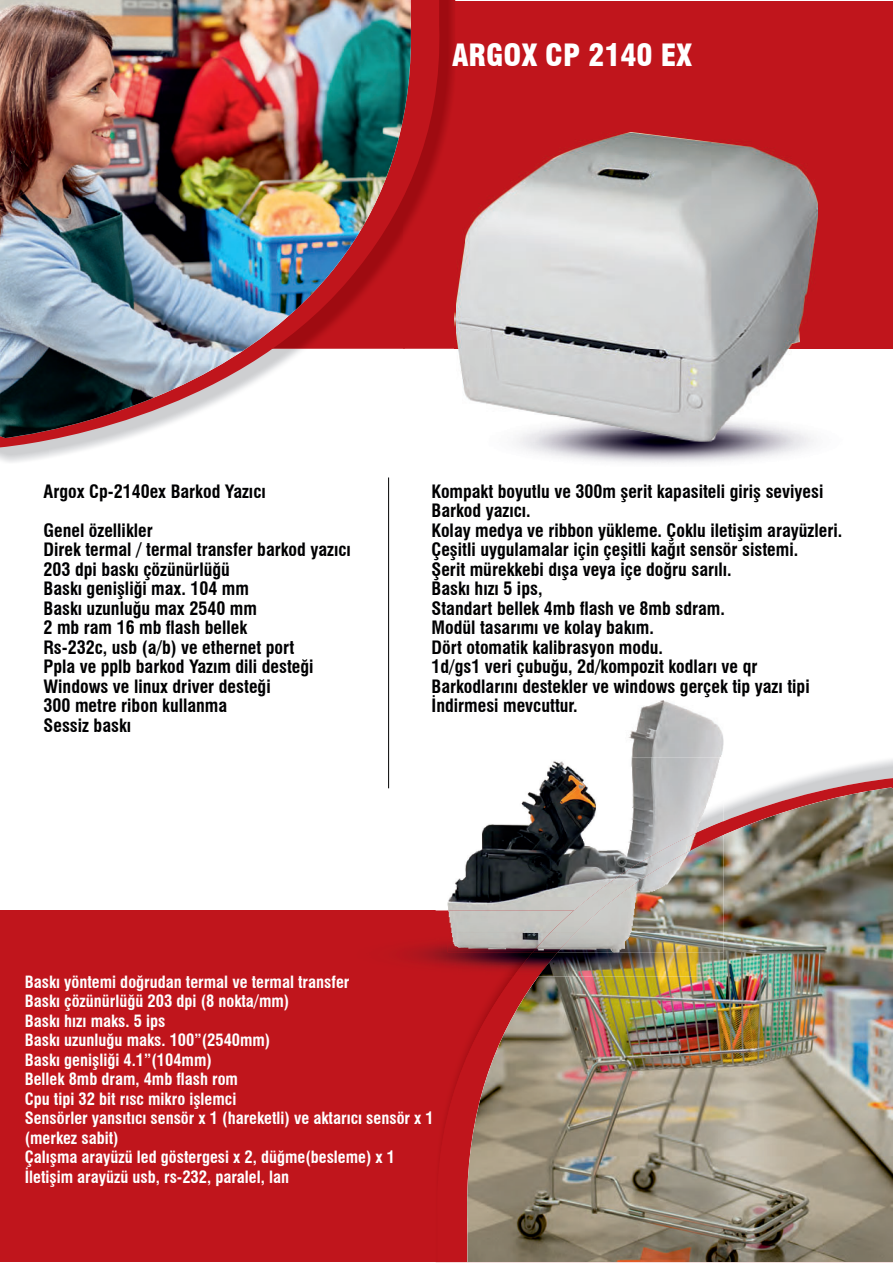
<style>
.page{position:relative;width:893px;height:1263px;background:#fff}
.page>*{position:absolute;margin:0;border:0;box-sizing:border-box;transform-origin:0 0}
.t1{font:900 condensed 30px "Swiss 721 BT";color:#fff}
.t2{font:700 condensed 18px/19.5px "Swiss 721 BT";color:#000002}
.t3{font:700 condensed 16.5px/19.5px "Swiss 721 BT";color:#fff}
</style>
<div class="page">
<div style="left:44px;top:1px;width:849px;height:347px;background:#c0151c"></div>
<img style="left:0;top:447px;width:50px;height:15px">
<img style="left:50px;top:348px;width:405px;height:109px">
<img style="left:443px;top:1px;width:12px;height:326px">
<svg style="left:0;top:1px;width:443px;height:446px"></svg>
<img style="left:0;top:1px;width:423px;height:437px">
<div style="left:0;top:911px;width:756px;height:351px;background:#c0151c"></div>
<svg style="left:433px;top:778px;width:460px;height:355px"></svg>
<img style="left:465px;top:788px;width:428px;height:474px">
<hr style="left:388px;top:477px;width:1px;height:311px;background:#000002">
<img style="left:516px;top:442px;width:297px;height:21px">
<img style="left:455px;top:133px;width:363px;height:282px">
<img style="left:517px;top:415px;width:297px;height:27px">
<img style="left:404px;top:933px;width:109px;height:43px">
<img style="left:513px;top:952px;width:25px;height:24px">
<img style="left:538px;top:952px;width:185px;height:24px">
<img style="left:447px;top:700px;width:276px;height:211px">
<div style="left:447px;top:911px;width:103px;height:22px;background:#c5c5c1"></div>
<img style="left:550px;top:821px;width:173px;height:112px">
<img style="left:576px;top:835px;width:147px;height:98px">
<img style="left:447px;top:700px;width:129px;height:12px">
<img style="left:447px;top:933px;width:85px;height:19px">
<img style="left:532px;top:933px;width:25px;height:19px">
<img style="left:557px;top:933px;width:166px;height:19px">
<h1 class="t1" style="left:452px;top:37px;width:242px">ARGOX CP 2140 EX</h1>
<p class="t2" style="left:44px;top:472px;width:224px;line-height:39px">Argox Cp-2140ex Barkod Yazıcı<br>Genel özellikler</p>
<p class="t2" style="left:44px;top:540px;width:309px">Direk termal / termal transfer barkod yazıcı<br>203 dpi baskı çözünürlüğü<br>Baskı genişliği max. 104 mm<br>Baskı uzunluğu max 2540 mm<br>2 mb ram 16 mb flash bellek<br>Rs-232c, usb (a/b) ve ethernet port<br>Ppla ve pplb barkod Yazım dili desteği<br>Windows ve linux driver desteği<br>300 metre ribon kullanma<br>Sessiz baskı</p>
<p class="t2" style="left:431px;top:481px;width:412px">Kompakt boyutlu ve 300m şerit kapasiteli giriş seviyesi Barkod yazıcı.<br>Kolay medya ve ribbon yükleme. Çoklu iletişim arayüzleri.<br>Çeşitli uygulamalar için çeşitli kağıt sensör sistemi.<br>Şerit mürekkebi dışa veya içe doğru sarılı.<br>Baskı hızı 5 ips,<br>Standart bellek 4mb flash ve 8mb sdram.<br>Modül tasarımı ve kolay bakım.<br>Dört otomatik kalibrasyon modu.<br>1d/gs1 veri çubuğu, 2d/kompozit kodları ve qr Barkodlarını destekler ve windows gerçek tip yazı tipi İndirmesi mevcuttur.</p>
<p class="t3" style="left:25px;top:972px;width:411px">Baskı yöntemi doğrudan termal ve termal transfer<br>Baskı çözünürlüğü 203 dpi (8 nokta/mm)<br>Baskı hızı maks. 5 ips<br>Baskı uzunluğu maks. 100”(2540mm)<br>Baskı genişliği 4.1”(104mm)<br>Bellek 8mb dram, 4mb flash rom<br>Cpu tipi 32 bit rısc mikro işlemci<br>Sensörler yansıtıcı sensör x 1 (hareketli) ve aktarıcı sensör x 1 (merkez sabit)<br>Çalışma arayüzü led göstergesi x 2, düğme(besleme) x 1<br>İletişim arayüzü usb, rs-232, paralel, lan</p>
</div>
